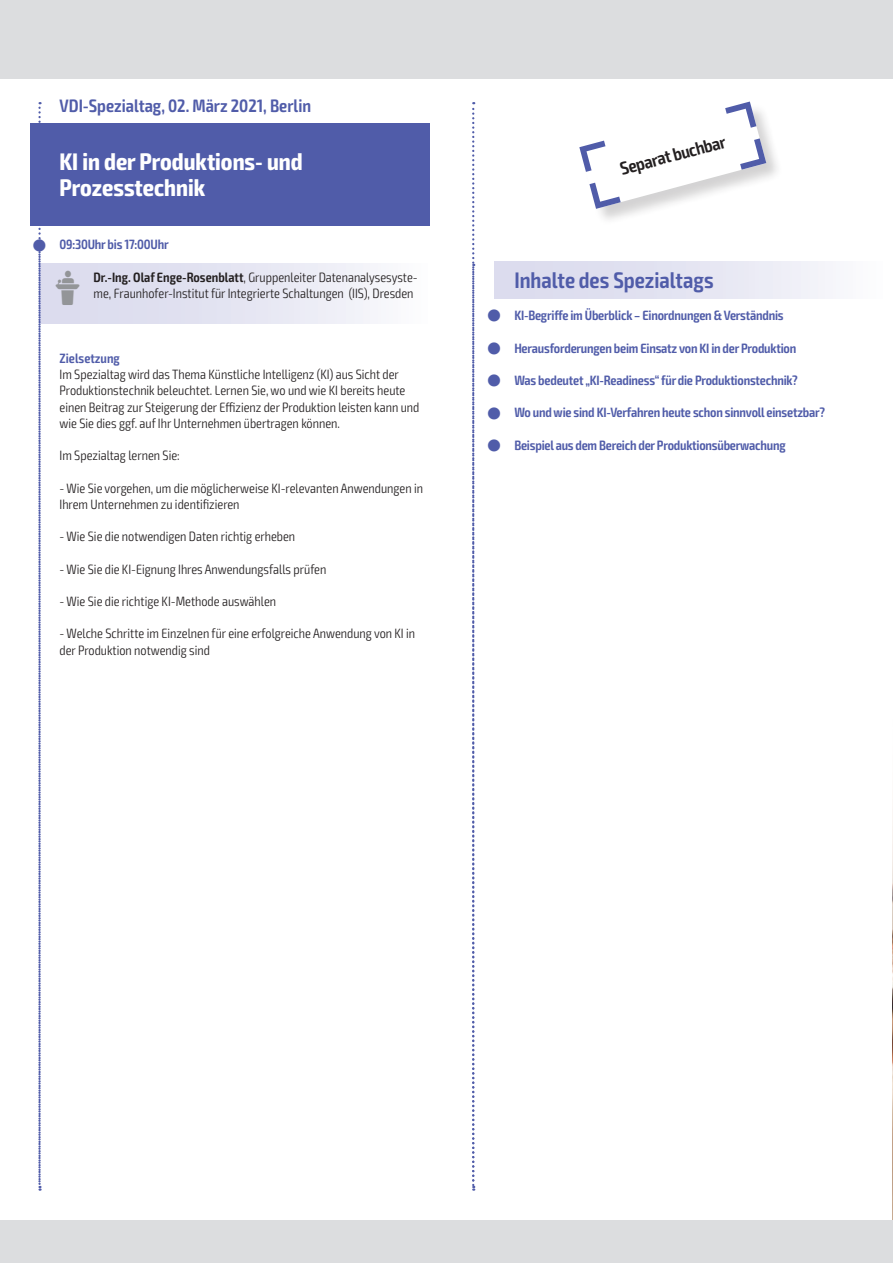
<style>
.page{position:relative;width:893px;height:1263px;background:#fff}
.page>*{position:absolute;margin:0;border:0;box-sizing:border-box;transform-origin:0 0}
.t1{font:700 condensed 24px/25.5px "Exo 2";color:#fff}
.t2{font:600 condensed 22.5px "Exo 2";color:#505ca9}
.t3{font:600 condensed 18px "Exo 2";color:#505ca9}
.t4{font:600 condensed 18px "Exo 2";color:#231f20}
.t5{font:300 condensed 13.5px/16.2px "Exo 2";color:#231f20}
.t6{font:600 condensed 13.5px "Exo 2";letter-spacing:-.015em;color:#505ca9}
.t7{font:13.5px "VDI Iconset S4 A Regular";color:#939598}
.s1{font-weight:600}
</style>
<div class="page">
<div style="left:580px;top:102px;width:203px;height:124px;background:#231f20;opacity:.2"></div>
<svg style="left:579px;top:102px;width:187px;height:107px"></svg>
<img style="left:892px;top:808px;width:1px;height:412px">
<div style="left:0;top:1220px;width:893px;height:43px;background:#dcdddf"></div>
<div style="left:0;top:0;width:893px;height:79px;background:#dcdddf"></div>
<div style="left:494px;top:261px;width:390px;height:37px;background:linear-gradient(to right,#d6d7eb,#f8f8fb)"></div>
<div style="left:39px;top:264px;width:390px;height:59px;background:linear-gradient(to right,#d6d6eb,#f8f8fb)"></div>
<div style="left:30px;top:123px;width:399px;height:103px;background:#505ca9"></div>
<svg style="left:472px;top:102px;width:2px;height:1089px"></svg>
<svg style="left:38px;top:102px;width:8px;height:1089px"></svg>
<h3 class="t3" style="left:60px;top:95px;width:253px">VDI-Spezialtag, 02. März 2021, Berlin</h3>
<h1 class="t1" style="left:60px;top:150px;width:244px">KI in der Produktions- und<br>Prozesstechnik</h1>
<p class="t6" style="left:60px;top:237px;width:111px">09:30Uhr bis 17:00Uhr</p>
<p class="t7" style="left:55px;top:277px;width:27px">L</p>
<p class="t5" style="left:93px;top:269px;width:326px"><span class="s1">Dr.-Ing. Olaf Enge-Rosenblatt</span>, Gruppenleiter Datenanalysesyste&shy;me, Fraunhofer-Institut für Integrierte Schaltungen (IIS), Dresden</p>
<p class="t6" style="left:60px;top:350px;width:62px">Zielsetzung</p>
<p class="t5" style="left:60px;top:367px;width:361px">Im Spezialtag wird das Thema Künstliche Intelligenz (KI) aus Sicht der Produktionstechnik beleuchtet. Lernen Sie, wo und wie KI bereits heute einen Beitrag zur Steigerung der Effizienz der Produktion leisten kann und wie Sie dies ggf. auf Ihr Unternehmen übertragen können.</p>
<p class="t5" style="left:60px;top:448px;width:122px">Im Spezialtag lernen Sie:</p>
<p class="t5" style="left:60px;top:480px;width:365px">- Wie Sie vorgehen, um die möglicherweise KI-relevanten Anwendungen in<br>Ihrem Unternehmen zu identifizieren</p>
<p class="t5" style="left:60px;top:529px;width:237px">- Wie Sie die notwendigen Daten richtig erheben</p>
<p class="t5" style="left:60px;top:561px;width:268px">- Wie Sie die KI-Eignung Ihres Anwendungsfalls prüfen</p>
<p class="t5" style="left:60px;top:593px;width:218px">- Wie Sie die richtige KI-Methode auswählen</p>
<p class="t5" style="left:60px;top:626px;width:357px">- Welche Schritte im Einzelnen für eine erfolgreiche Anwendung von KI in der Produktion notwendig sind</p>
<h3 class="t4" style="left:618px;top:159px;width:110px;rotate:-15deg">Separat buchbar</h3>
<h2 class="t2" style="left:514px;top:266px;width:201px">Inhalte des Spezialtags</h2>
<p class="t6" style="left:514px;top:307px;width:271px">KI-Begriffe im Überblick – Einordnungen &amp; Verständnis</p>
<p class="t6" style="left:514px;top:340px;width:283px">Herausforderungen beim Einsatz von KI in der Produktion</p>
<p class="t6" style="left:514px;top:372px;width:285px">Was bedeutet „KI-Readiness“ für die Produktionstechnik?</p>
<p class="t6" style="left:514px;top:405px;width:312px">Wo und wie sind KI-Verfahren heute schon sinnvoll einsetzbar?</p>
<p class="t6" style="left:514px;top:437px;width:273px">Beispiel aus dem Bereich der Produktionsüberwachung</p>
</div>
